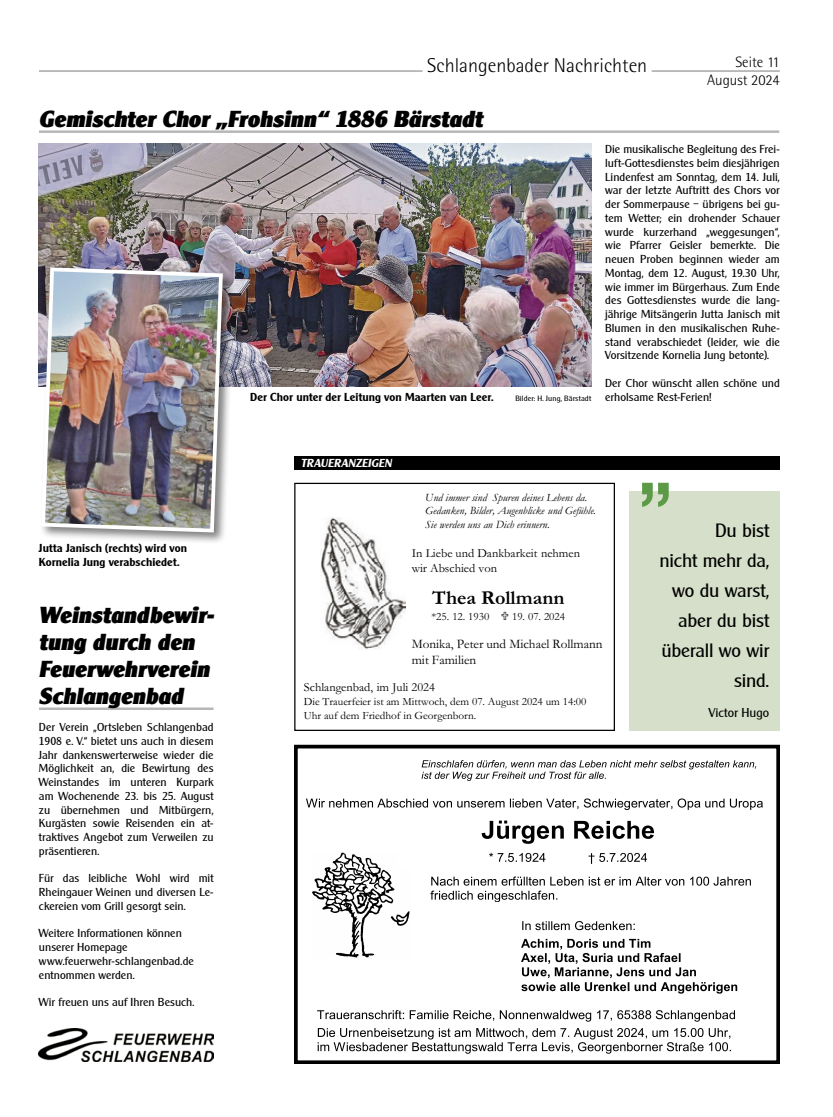
<style>
.page{position:relative;width:833px;height:1117px;background:#fff}
.page>*{position:absolute;margin:0;border:0;box-sizing:border-box;transform-origin:0 0}
.t1{font:700 75px "Helvetica Neue LT Std";color:#5d9a47}
.t2{font:italic 22.5px/27px "Cleargothic Serial Heavy Regular";color:#000}
.t3{font:300 20px "Rotis Semi Sans Std";color:#000}
.t4{font:700 19.88px "Garamond";color:#000}
.t5{font:18.75px/30px "Cleargothic Serial Regular";letter-spacing:-.01em;color:#000;text-align:right}
.t6{font:300 15px/18px "Rotis Semi Sans Std";color:#000;text-align:right}
.t7{font:13.12px/15.6px "Garamond";color:#000}
.t8{font:12.5px "Cleargothic Serial Regular";color:#000}
.t9{font:12.38px/14.9px "Garamond";color:#000}
.t10{font:11.25px/13.8px "Cleargothic Serial Regular";color:#000;text-align:justify}
.t11{font:11.25px/13.4px "Garamond";color:#000}
.t12{font:italic 11.25px/13.4px "Garamond";color:#000}
.t13{font:11.25px/13.8px "Cleargothic Serial Bold";letter-spacing:.005em;color:#000}
.t14{font:italic 11.25px "Cleargothic Serial Bold";letter-spacing:.015em;color:#fff}
.t15{font:7.5px "Cleargothic Serial Regular";letter-spacing:.015em;color:#000}
</style>
<div class="page">
<hr style="left:651px;top:70px;width:129px;height:2px;background:#b8b7b6">
<hr style="left:39px;top:70px;width:383px;height:2px;background:#b8b7b6">
<div style="left:294px;top:455px;width:486px;height:14px;background:#000"></div>
<div style="left:294px;top:482px;width:321px;height:248px;border:1px solid #000"></div>
<img style="left:321px;top:517px;width:85px;height:132px">
<div style="left:294px;top:744px;width:486px;height:319px;border:4px solid #000"></div>
<img style="left:312px;top:852px;width:98px;height:106px">
<svg style="left:421px;top:760px;width:335px;height:20px"></svg>
<svg style="left:306px;top:798px;width:457px;height:11px"></svg>
<div style="left:398px;top:813px;width:340px;height:55px;background:#fff"></div>
<svg style="left:482px;top:820px;width:172px;height:23px"></svg>
<svg style="left:489px;top:852px;width:56px;height:9px"></svg>
<svg style="left:588px;top:852px;width:59px;height:11px"></svg>
<svg style="left:430px;top:876px;width:321px;height:25px"></svg>
<svg style="left:521px;top:921px;width:216px;height:72px"></svg>
<svg style="left:317px;top:1010px;width:418px;height:43px"></svg>
<div style="left:629px;top:491px;width:151px;height:239px;background:#d6dfc9"></div>
<hr style="left:39px;top:707px;width:174px;height:2px;background:#b8b7b6">
<img style="left:39px;top:1028px;width:174px;height:32px">
<hr style="left:39px;top:130px;width:740px;height:3px;background:#b8b7b6">
<img style="left:39px;top:143px;width:552px;height:244px">
<div style="left:39px;top:265px;width:196px;height:280px;background:#000;opacity:.5"></div>
<img style="left:39px;top:265px;width:186px;height:269px">
<h3 class="t3" style="left:427px;top:54px;width:221px">Schlangenbader Nachrichten</h3>
<h2 class="t2" style="left:39px;top:105px;width:445px">Gemischter Chor „Frohsinn“ 1886 Bärstadt</h2>
<h3 class="t6" style="left:707px;top:53px;width:74px">Seite 11<br>August 2024</h3>
<p class="t10" style="left:605px;top:142px;width:176px">Die musikalische Begleitung des Frei&shy;luft-Gottesdienstes beim diesjährigen Lindenfest am Sonntag, dem 14. Juli, war der letzte Auftritt des Chors vor der Sommerpause – übrigens bei gu&shy;tem Wetter; ein drohender Schauer wurde kurzerhand „weggesungen“, wie Pfarrer Geisler bemerkte. Die neuen Proben beginnen wieder am Montag, dem 12. August, 19.30 Uhr, wie immer im Bürgerhaus. Zum Ende des Gottesdienstes wurde die lang&shy;jährige Mitsängerin Jutta Janisch mit Blumen in den musikalischen Ruhe&shy;stand verabschiedet (leider, wie die Vorsitzende Kornelia Jung betonte).</p>
<p class="t10" style="left:605px;top:376px;width:176px">Der Chor wünscht allen schöne und</p>
<p class="t13" style="left:250px;top:390px;width:245px">Der Chor unter der Leitung von Maarten van Leer.</p>
<p class="t15" style="left:515px;top:393px;width:77px">Bilder: H. Jung, Bärstadt</p>
<p class="t10" style="left:605px;top:390px;width:108px">erholsame Rest-Ferien!</p>
<p class="t13" style="left:39px;top:541px;width:150px">Jutta Janisch (rechts) wird von<br>Kornelia Jung verabschiedet.</p>
<h2 class="t2" style="left:39px;top:600px;width:177px">Weinstandbewir&shy;tung durch den<br>Feuerwehrverein<br>Schlangenbad</h2>
<p class="t10" style="left:39px;top:720px;width:176px">Der Verein „Ortsleben Schlangenbad 1908 e. V.“ bietet uns auch in diesem Jahr dankenswerterweise wieder die Möglichkeit an, die Bewirtung des Weinstandes im unteren Kurpark am Wochenende 23. bis 25. August zu übernehmen und Mitbürgern, Kurgästen sowie Reisenden ein at&shy;traktives Angebot zum Verweilen zu präsentieren.</p>
<p class="t10" style="left:39px;top:871px;width:176px">Für das leibliche Wohl wird mit Rheingauer Weinen und diversen Le&shy;ckereien vom Grill gesorgt sein.</p>
<p class="t10" style="left:39px;top:926px;width:156px;text-align:left">Weitere Informationen können unserer Homepage www.feuerwehr-schlangenbad.de entnommen werden.</p>
<p class="t10" style="left:39px;top:995px;width:157px">Wir freuen uns auf Ihren Besuch.</p>
<p class="t14" style="left:301px;top:456px;width:92px">TRAUERANZEIG EN</p>
<p class="t12" style="left:425px;top:490px;width:172px">Und immer sind Spuren deines Lebens da.<br>Gedanken, Bilder, Augenblicke und Gefühle.<br>Sie werden uns an Dich erinnern.</p>
<p class="t9" style="left:412px;top:545px;width:170px">In Liebe und Dankbarkeit nehmen wir Abschied von</p>
<h3 class="t4" style="left:432px;top:584px;width:134px">Thea Rollmann</h3>
<p class="t11" style="left:431px;top:609px;width:59px">*25. 12. 1930</p>
<p class="t11" style="left:512px;top:609px;width:55px">19. 07. 2024</p>
<p class="t7" style="left:412px;top:635px;width:192px">Monika, Peter und Michael Rollmann mit Familien</p>
<p class="t9" style="left:304px;top:679px;width:133px">Schlangenbad, im Juli 2024</p>
<p class="t11" style="left:304px;top:694px;width:284px">Die Trauerfeier ist am Mittwoch, dem 07. August 2024 um 14:00<br>Uhr auf dem Friedhof in Georgenborn.</p>
<h1 class="t1" style="left:638px;top:463px;width:36px">”</h1>
<h3 class="t5" style="left:659px;top:515px;width:111px">Du bist<br>nicht mehr da, wo du warst, aber du bist überall wo wir sind.</h3>
<p class="t8" style="left:709px;top:704px;width:62px">Victor Hugo</p>
</div>
